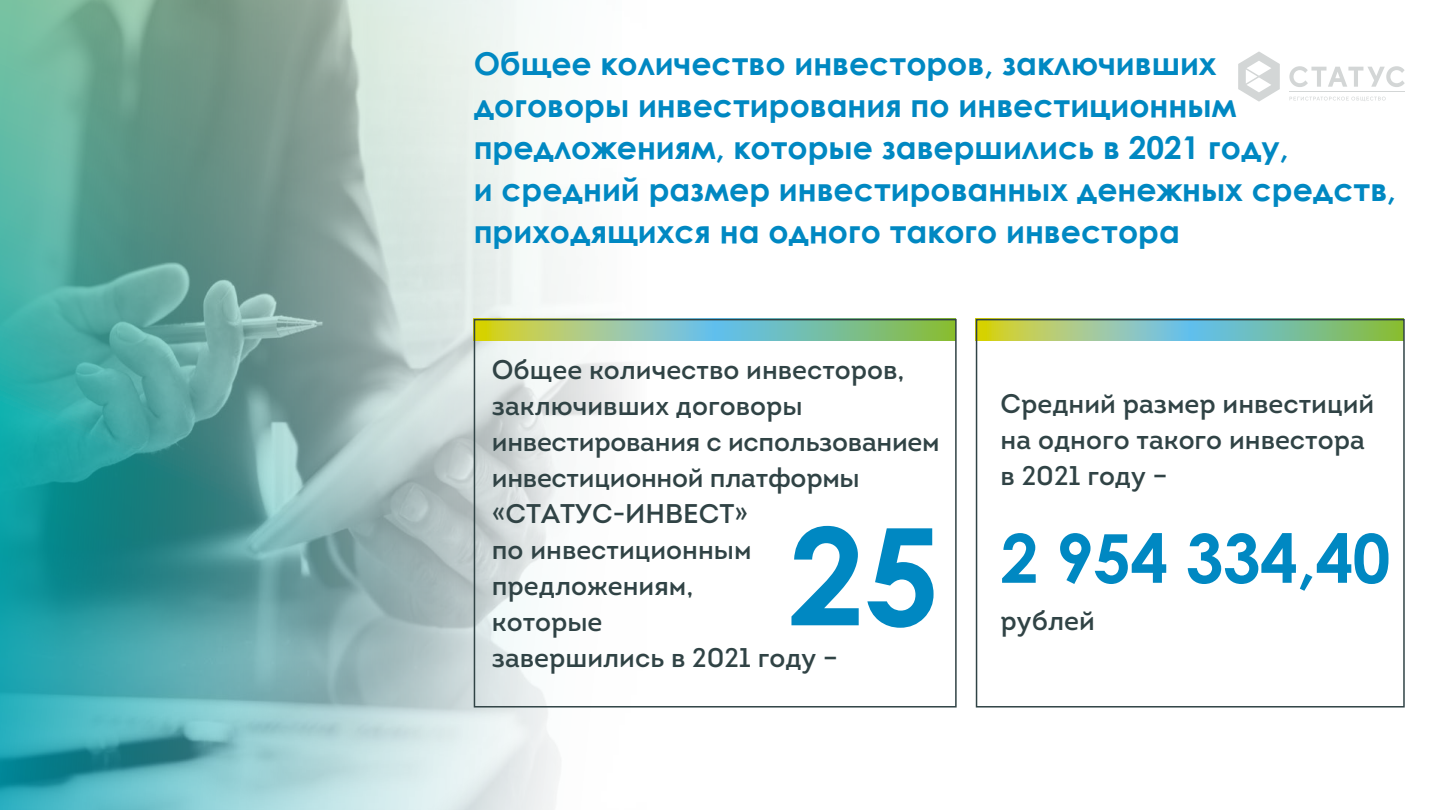
<style>
.page{position:relative;width:1441px;height:810px;background:#fff}
.page>*{position:absolute;margin:0;border:0;box-sizing:border-box;transform-origin:0 0}
.t1{font:700 135px "Century Gothic";color:#0088c2}
.t2{font:700 67.5px "Century Gothic";letter-spacing:-.01em;color:#0088c2}
.t3{font:700 31.5px/42px "Century Gothic";color:#0088c2}
.t4{font:27px/36px "Intro";color:#304345}
</style>
<div class="page">
<svg style="left:0;top:0;width:621px;height:810px"></svg>
<svg style="left:1289px;top:66px;width:115px;height:21px"></svg>
<svg style="left:1289px;top:97px;width:96px;height:4px"></svg>
<hr style="left:1289px;top:91px;width:115px;height:1px;background:#d3d6d6">
<svg style="left:1238px;top:51px;width:41px;height:51px"></svg>
<svg style="left:476px;top:322px;width:477px;height:19px;background:#8ec390"></svg>
<svg style="left:978px;top:322px;width:423px;height:19px;background:#8ec391"></svg>
<div style="left:473px;top:319px;width:483px;height:389px;border:2px solid #304345"></div>
<div style="left:975px;top:319px;width:429px;height:389px;border:2px solid #304345"></div>
<p class="t3" style="left:473px;top:41px;width:923px">Общее количество инвесторов, заключивших<br>договоры инвестирования по инвестиционным предложениям, которые завершились в 2021 году,<br>и средний размер инвестированных денежных средств, приходящихся на одного такого инвестора</p>
<p class="t4" style="left:492px;top:352px;width:449px">Общее количество инвесторов, заключивших договоры инвестирования с использованием инвестиционной платформы «СТАТУС-ИНВЕСТ»<br>по инвестиционным предложениям,<br>которые<br>завершились в 2021 году –</p>
<h1 class="t1" style="left:788px;top:474px;width:153px">25</h1>
<p class="t4" style="left:1000px;top:386px;width:375px">Средний размер инвестиций на одного такого инвестора в 2021 году –</p>
<h2 class="t2" style="left:1000px;top:507px;width:391px">2 954 334,40</h2>
<p class="t4" style="left:1000px;top:602px;width:96px">рублей</p>
</div>
